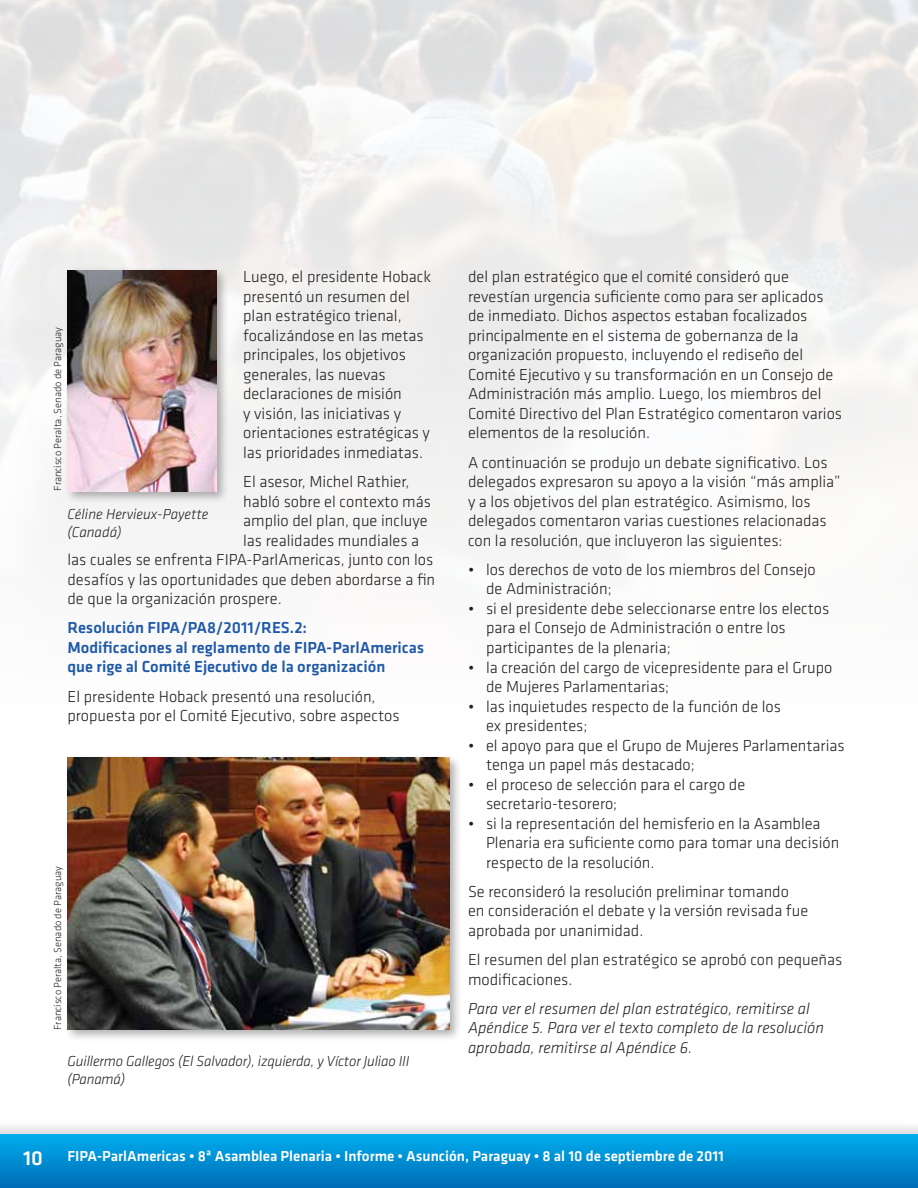
<style>
.page{position:relative;width:918px;height:1188px;background:#fff}
.page>*{position:absolute;margin:0;border:0;box-sizing:border-box;transform-origin:0 0}
.t1{font:300 16.5px/19.5px "Klavika";color:#231f20}
.t2{font:italic 300 16.5px/19.5px "Klavika";color:#231f20}
.t3{font:500 16.5px/19.5px "Klavika";color:#1f59a9}
.t4{font:italic 300 15px/18px "Klavika";letter-spacing:-.01em;color:#231f20}
.t5{font:500 15px "Klavika";color:#fff}
.t6{font:300 10.5px "Klavika";color:#231f20}
.s1{font-size:21px}
</style>
<div class="page">
<div style="left:0;top:1120px;width:918px;height:68px;background:#231f20;opacity:.15"></div>
<div style="left:0;top:1134px;width:918px;height:54px;background:linear-gradient(to bottom,#00adee,#006db7)"></div>
<div style="left:64px;top:266px;width:165px;height:238px;background:#231f20;opacity:.35"></div>
<img style="left:68px;top:270px;width:148px;height:221px">
<div style="left:64px;top:754px;width:398px;height:289px;background:#231f20;opacity:.35"></div>
<img style="left:68px;top:757px;width:381px;height:273px">
<p class="t1" style="left:243px;top:267px;width:190px">Luego, el presidente Hoback presentó un resumen del plan estratégico trienal, focalizándose en las metas principales, los objetivos generales, las nuevas declaraciones de misión<br>y visión, las iniciativas y orientaciones estratégicas y las prioridades inmediatas.</p>
<p class="t1" style="left:243px;top:472px;width:168px">El asesor, Michel Rathier,</p>
<p class="t1" style="left:243px;top:491px;width:189px">habló sobre el contexto más</p>
<p class="t1" style="left:243px;top:511px;width:186px">amplio del plan, que incluye</p>
<p class="t1" style="left:243px;top:530px;width:178px">las realidades mundiales a</p>
<p class="t1" style="left:67px;top:550px;width:367px">las cuales se enfrenta FIPA-ParlAmericas, junto con los</p>
<p class="t1" style="left:67px;top:569px;width:369px">desafíos y las oportunidades que deben abordarse a fin</p>
<p class="t1" style="left:67px;top:589px;width:216px">de que la organización prospere.</p>
<p class="t3" style="left:67px;top:618px;width:358px">Resolución FIPA/PA8/2011/RES.2:<br>Modificaciones al reglamento de FIPA-ParlAmericas que rige al Comité Ejecutivo de la organización</p>
<p class="t1" style="left:67px;top:686px;width:334px">El presidente Hoback presentó una resolución, propuesta por el Comité Ejecutivo, sobre aspectos</p>
<p class="t6" style="left:51px;top:491px;width:165px;rotate:-90deg">Francisco Peralta, Senado de Paraguay</p>
<p class="t4" style="left:68px;top:504px;width:142px">Céline Hervieux-Payette (Canadá)</p>
<p class="t6" style="left:51px;top:1030px;width:165px;rotate:-90deg">Francisco Peralta, Senado de Paraguay</p>
<p class="t4" style="left:68px;top:1051px;width:343px">Guillermo Gallegos (El Salvador), izquierda, y Víctor Juliao III (Panamá)</p>
<p class="t1" style="left:468px;top:267px;width:376px">del plan estratégico que el comité consideró que revestían urgencia suficiente como para ser aplicados de inmediato. Dichos aspectos estaban focalizados principalmente en el sistema de gobernanza de la organización propuesto, incluyendo el rediseño del Comité Ejecutivo y su transformación en un Consejo de Administración más amplio. Luego, los miembros del Comité Directivo del Plan Estratégico comentaron varios elementos de la resolución.</p>
<p class="t1" style="left:468px;top:452px;width:374px">A continuación se produjo un debate significativo. Los delegados expresaron su apoyo a la visión “más amplia” y a los objetivos del plan estratégico. Asimismo, los delegados comentaron varias cuestiones relacionadas con la resolución, que incluyeron las siguientes:</p>
<p class="t1" style="left:486px;top:560px;width:331px;text-indent:-18px">• los derechos de voto de los miembros del Consejo de Administración;</p>
<p class="t1" style="left:486px;top:599px;width:345px;text-indent:-18px">• si el presidente debe seleccionarse entre los electos para el Consejo de Administración o entre los participantes de la plenaria;</p>
<p class="t1" style="left:486px;top:657px;width:348px;text-indent:-18px">• la creación del cargo de vicepresidente para el Grupo de Mujeres Parlamentarias;</p>
<p class="t1" style="left:486px;top:696px;width:297px;text-indent:-18px">• las inquietudes respecto de la función de los ex presidentes;</p>
<p class="t1" style="left:486px;top:735px;width:360px;text-indent:-18px">• el apoyo para que el Grupo de Mujeres Parlamentarias tenga un papel más destacado;</p>
<p class="t1" style="left:486px;top:774px;width:261px;text-indent:-18px">• el proceso de selección para el cargo de secretario-tesorero;</p>
<p class="t1" style="left:486px;top:813px;width:355px;text-indent:-18px">• si la representación del hemisferio en la Asamblea<br>Plenaria era suficiente como para tomar una decisión respecto de la resolución.</p>
<p class="t1" style="left:468px;top:881px;width:342px">Se reconsideró la resolución preliminar tomando en consideración el debate y la versión revisada fue aprobada por unanimidad.</p>
<p class="t1" style="left:468px;top:950px;width:376px">El resumen del plan estratégico se aprobó con pequeñas modificaciones.</p>
<p class="t2" style="left:468px;top:998px;width:357px">Para ver el resumen del plan estratégico, remitirse al<br>Apéndice 5. Para ver el texto completo de la resolución aprobada, remitirse al Apéndice 6.</p>
<p class="t5" style="left:23px;top:1146px;width:702px"><span class="s1">10</span> FIPA-ParlAmericas • 8ª Asamblea Plenaria • Informe • Asunción, Paraguay • 8 al 10 de septiembre de 2011</p>
</div>
